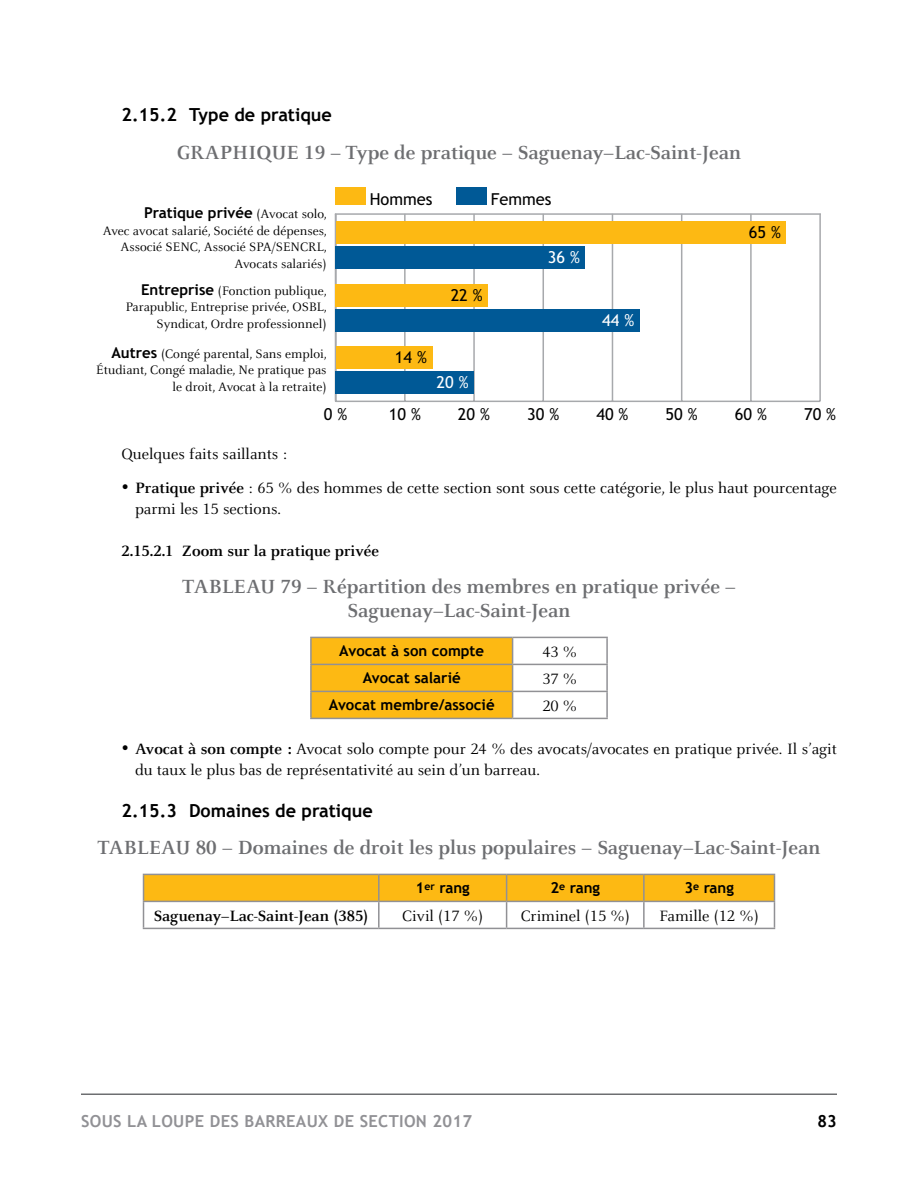
<style>
.page{position:relative;width:918px;height:1188px;background:#fff}
.page>*{position:absolute;margin:0;border:0;box-sizing:border-box;transform-origin:0 0}
.Tableau{font:700 21px/24px "Barreau";color:#6d6e71;text-align:center}
.t1{font:700 18px "Trebuchet MS";color:#000}
.t2{font:16.5px/21px "Barreau";color:#000}
.titre_3_sans_numéro{font:700 16.5px "Barreau";color:#000}
.t3{font:16.5px "Trebuchet MS";color:#000}
.t4{font:700 16.5px "Trebuchet MS";letter-spacing:.02em;color:#919195}
.t5{font:16.5px "Trebuchet MS";color:#fff}
.t6{font:700 16.5px "Trebuchet MS";color:#000}
.titre_tab{font:700 15px "Trebuchet MS";color:#000}
.t7{font:13.5px/16.5px "Barreau";color:#000;text-align:right}
.s1{font-family:"Barreau";font-weight:400;font-size:13.5px}
.s2{font-family:"Trebuchet MS";font-weight:700;font-size:15px}
.s3{font-weight:700}
</style>
<div class="page">
<hr style="left:81px;top:1094px;width:756px;height:1px;background:#6d6e71">
<hr style="left:335px;top:213px;width:486px;height:2px;background:#a7a9ac">
<hr style="left:336px;top:401px;width:484px;height:1px;background:#a7a9ac">
<hr style="left:404px;top:214px;width:2px;height:187px;background:#a7a9ac">
<hr style="left:473px;top:214px;width:2px;height:187px;background:#a7a9ac">
<hr style="left:543px;top:214px;width:1px;height:187px;background:#a7a9ac">
<hr style="left:612px;top:214px;width:1px;height:187px;background:#a7a9ac">
<hr style="left:681px;top:214px;width:1px;height:187px;background:#a7a9ac">
<hr style="left:750px;top:214px;width:2px;height:187px;background:#a7a9ac">
<hr style="left:819px;top:214px;width:2px;height:187px;background:#a7a9ac">
<hr style="left:335px;top:214px;width:1px;height:187px;background:#a7a9ac">
<div style="left:457px;top:187px;width:30px;height:17px;background:#005996"></div>
<div style="left:336px;top:246px;width:249px;height:23px;background:#005996"></div>
<div style="left:336px;top:309px;width:304px;height:22px;background:#005996"></div>
<div style="left:336px;top:371px;width:138px;height:23px;background:#005996"></div>
<div style="left:336px;top:187px;width:30px;height:17px;background:#fdb913"></div>
<div style="left:336px;top:221px;width:450px;height:23px;background:#fdb913"></div>
<div style="left:336px;top:284px;width:152px;height:22px;background:#fdb913"></div>
<div style="left:336px;top:346px;width:97px;height:23px;background:#fdb913"></div>
<hr style="left:310px;top:637px;width:203px;height:1px;background:#919195">
<hr style="left:310px;top:638px;width:2px;height:26px;background:#919195">
<hr style="left:513px;top:637px;width:95px;height:1px;background:#919195">
<hr style="left:606px;top:638px;width:2px;height:26px;background:#919195">
<hr style="left:310px;top:664px;width:203px;height:1px;background:#919195">
<hr style="left:310px;top:665px;width:2px;height:26px;background:#919195">
<hr style="left:513px;top:664px;width:95px;height:1px;background:#919195">
<hr style="left:606px;top:665px;width:2px;height:26px;background:#919195">
<hr style="left:310px;top:691px;width:203px;height:1px;background:#919195">
<hr style="left:310px;top:692px;width:2px;height:26px;background:#919195">
<hr style="left:513px;top:691px;width:95px;height:1px;background:#919195">
<svg style="left:311px;top:637px;width:202px;height:81px;background:#f6b61b"></svg>
<hr style="left:606px;top:692px;width:2px;height:26px;background:#919195">
<hr style="left:310px;top:718px;width:203px;height:1px;background:#919195">
<hr style="left:513px;top:718px;width:95px;height:1px;background:#919195">
<svg style="left:143px;top:874px;width:632px;height:54px"></svg>
<hr style="left:143px;top:928px;width:236px;height:1px;background:#919195">
<hr style="left:379px;top:928px;width:128px;height:1px;background:#919195">
<hr style="left:507px;top:928px;width:137px;height:1px;background:#919195">
<hr style="left:644px;top:928px;width:131px;height:1px;background:#919195">
<p class="t1" style="left:122px;top:104px;width:212px">2.15.2 Type de pratique</p>
<p class="Tableau" style="left:177px;top:140px;width:566px">GRAPHIQUE 19 – Type de pratique – Saguenay–Lac-Saint-Jean</p>
<p class="titre_tab" style="left:144px;top:203px;width:184px">Pratique privée <span class="s1">(Avocat solo,</span></p>
<p class="t7" style="left:103px;top:223px;width:225px">Avec avocat salarié, Société de dépenses,<br>Associé SENC, Associé SPA/SENCRL,<br>Avocats salariés)</p>
<p class="t7" style="left:126px;top:283px;width:203px"><span class="s2">Entreprise</span> (Fonction publique,<br>Parapublic, Entreprise privée, OSBL,<br>Syndicat, Ordre professionnel)</p>
<p class="t7" style="left:96px;top:346px;width:232px"><span class="s2">Autres</span> (Congé parental, Sans emploi,<br>Étudiant, Congé maladie, Ne pratique pas le droit, Avocat à la retraite)</p>
<p class="t3" style="left:370px;top:190px;width:64px">Hommes</p>
<p class="t3" style="left:491px;top:190px;width:62px">Femmes</p>
<p class="t3" style="left:451px;top:285px;width:34px">22 %</p>
<p class="t3" style="left:395px;top:348px;width:34px">14 %</p>
<p class="t5" style="left:437px;top:373px;width:34px">20 %</p>
<p class="t5" style="left:548px;top:248px;width:34px">36 %</p>
<p class="t5" style="left:602px;top:310px;width:34px">44 %</p>
<p class="t3" style="left:749px;top:222px;width:34px">65 %</p>
<p class="t3" style="left:324px;top:405px;width:25px">0 %</p>
<p class="t3" style="left:389px;top:404px;width:34px">10 %</p>
<p class="t3" style="left:458px;top:404px;width:34px">20 %</p>
<p class="t3" style="left:527px;top:404px;width:34px">30 %</p>
<p class="t3" style="left:596px;top:404px;width:34px">40 %</p>
<p class="t3" style="left:666px;top:404px;width:34px">50 %</p>
<p class="t3" style="left:735px;top:404px;width:34px">60 %</p>
<p class="t3" style="left:804px;top:404px;width:34px">70 %</p>
<p class="t2" style="left:122px;top:444px;width:167px">Quelques faits saillants :</p>
<p class="t2" style="left:135px;top:478px;width:703px;text-indent:-14px">• <span class="s3">Pratique privée</span> : 65 % des hommes de cette section sont sous cette catégorie, le plus haut pourcentage parmi les 15 sections.</p>
<p class="titre_3_sans_numéro" style="left:122px;top:541px;width:259px">2.15.2.1 Zoom sur la pratique privée</p>
<p class="Tableau" style="left:182px;top:575px;width:555px">TABLEAU 79 – Répartition des membres en pratique privée –<br>Saguenay–Lac-Saint-Jean</p>
<p class="titre_tab" style="left:339px;top:642px;width:146px">Avocat à son compte</p>
<p class="t2" style="left:542px;top:642px;width:36px">43 %</p>
<p class="titre_tab" style="left:363px;top:669px;width:100px">Avocat salarié</p>
<p class="t2" style="left:542px;top:669px;width:36px">37 %</p>
<p class="titre_tab" style="left:329px;top:696px;width:167px">Avocat membre/associé</p>
<p class="t2" style="left:542px;top:696px;width:36px">20 %</p>
<p class="t2" style="left:135px;top:739px;width:704px;text-indent:-14px">• <span class="s3">Avocat à son compte :</span> Avocat solo compte pour 24 % des avocats/avocates en pratique privée. Il s’agit du taux le plus bas de représentativité au sein d’un barreau.</p>
<p class="t1" style="left:122px;top:799px;width:253px">2.15.3 Domaines de pratique</p>
<p class="Tableau" style="left:97px;top:836px;width:725px">TABLEAU 80 – Domaines de droit les plus populaires – Saguenay–Lac-Saint-Jean</p>
<p class="titre_tab" style="left:416px;top:879px;width:56px">1<sup>er</sup> rang</p>
<p class="titre_tab" style="left:550px;top:879px;width:51px">2<sup>e</sup> rang</p>
<p class="titre_tab" style="left:684px;top:879px;width:51px">3<sup>e</sup> rang</p>
<p class="titre_3_sans_numéro" style="left:154px;top:907px;width:216px">Saguenay–Lac-Saint-Jean (385)</p>
<p class="t2" style="left:402px;top:906px;width:82px">Civil (17 %)</p>
<p class="t2" style="left:521px;top:906px;width:111px">Criminel (15 %)</p>
<p class="t2" style="left:660px;top:906px;width:101px">Famille (12 %)</p>
<p class="t4" style="left:81px;top:1111px;width:393px">SOUS LA LOUPE DES BARREAUX DE SECTION 2017</p>
<p class="t6" style="left:817px;top:1111px;width:21px">83</p>
</div>
